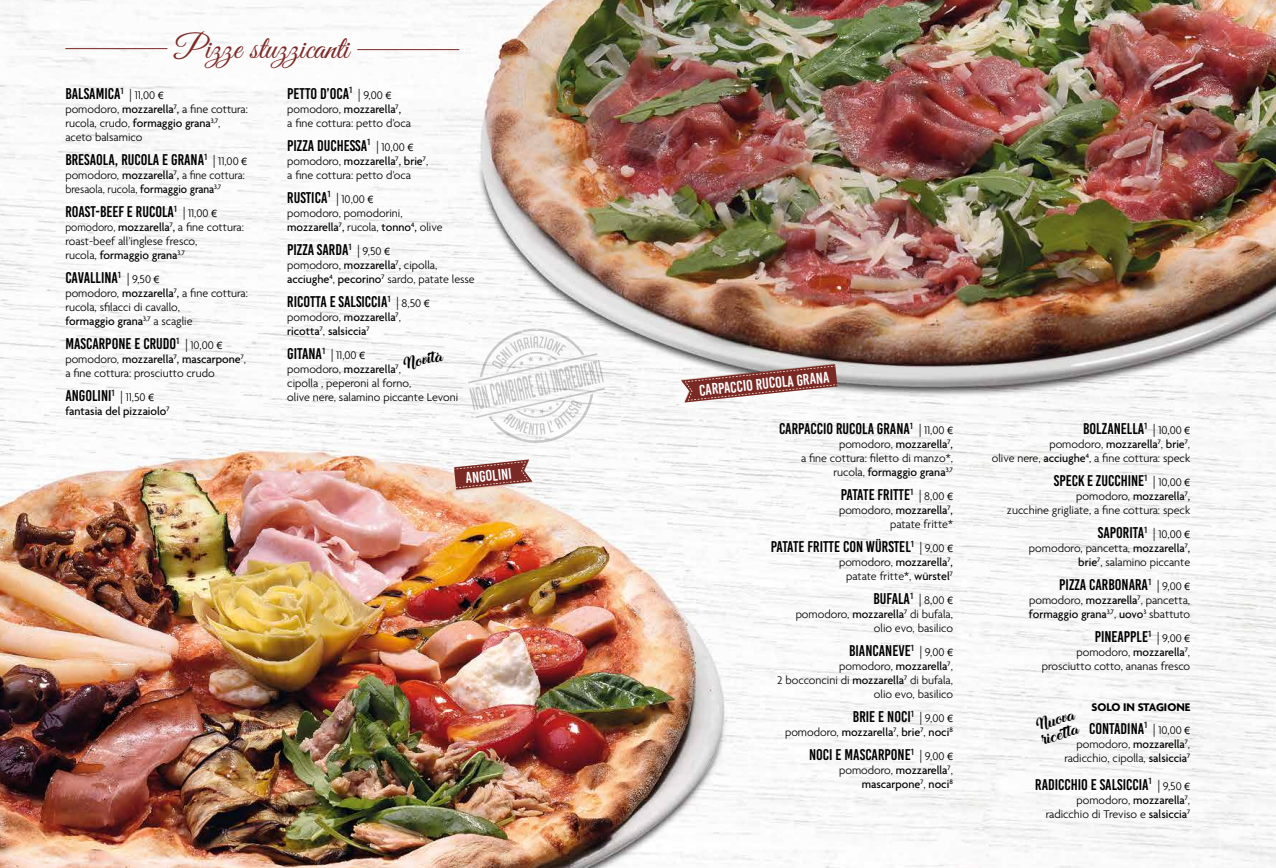
<style>
.page{position:relative;width:1276px;height:868px;background:#fff}
.page>*{position:absolute;margin:0;border:0;box-sizing:border-box;transform-origin:0 0}
.t1{font:33px "Great Vibes";color:#7b2925}
.t2{font:20px/15px "Ladybirds";color:#000}
.t3{font:15.5px "Bebas Kai";color:#000}
.t4{font:15.5px "Bebas Kai";color:#fff}
.t5{font:300 12px/14px "Agenda";color:#000;text-align:right}
.t6{font:500 12px/14px "Agenda";color:#000;text-align:right}
.t7{font:300 12px/14px "Agenda";color:#000;scale:.93 1}
.t8{font:700 12px "Agenda";color:#000}
.s1{font-family:"Helvetica Neue";font-weight:300;font-size:13px}
.s2{font-family:"Agenda";font-weight:300;font-size:12px}
.s3{font-family:"Arial";font-size:10px}
.s4{font-weight:500}
.s5{font-weight:300}
</style>
<div class="page">
<img style="left:0;top:0;width:1276px;height:867px">
<svg style="left:454px;top:459px;width:79px;height:31px"></svg>
<svg style="left:680px;top:363px;width:157px;height:39px"></svg>
<hr style="left:65px;top:48px;width:102px;height:1px;background:#7b2925">
<hr style="left:357px;top:49px;width:102px;height:1px;background:#7b2925">
<svg style="left:468px;top:325px;width:137px;height:118px"></svg>
<h1 class="t1" style="left:175px;top:30px;width:176px">Pizze stuzzicanti</h1>
<p class="t3" style="left:65px;top:85px;width:100px">BALSAMICA<sup>1</sup> <span class="s1">|</span> <span class="s2">11,00</span> <span class="s3">€</span></p>
<p class="t5" style="left:65px;top:103px;width:184px;text-align:left">pomodoro, <span class="s4">mozzarella</span><sup>7</sup><span class="s4">,</span> a fine cottura: rucola, crudo, <span class="s4">formaggio grana</span><sup>3,7</sup>, aceto balsamico</p>
<p class="t3" style="left:65px;top:151px;width:183px">BRESAOLA, RUCOLA E GRANA<sup>1</sup> <span class="s1">|</span> <span class="s2">11,00</span> <span class="s3">€</span></p>
<p class="t5" style="left:65px;top:169px;width:181px;text-align:left">pomodoro, <span class="s4">mozzarella</span><sup>7</sup><span class="s4">,</span> a fine cottura: bresaola, rucola, <span class="s4">formaggio grana</span><sup>3,7</sup></p>
<p class="t3" style="left:65px;top:203px;width:153px">ROAST-BEEF E RUCOLA<sup>1</sup> <span class="s1">|</span> <span class="s2">11,00</span> <span class="s3">€</span></p>
<p class="t7" style="left:65px;top:221px;width:193px">pomodoro, <span class="s4">mozzarella</span><sup>7</sup><span class="s4">,</span> a fine cottura: roast-beef all’inglese fresco,<br>rucola, <span class="s4">formaggio grana</span><sup>3,7</sup></p>
<p class="t3" style="left:65px;top:269px;width:96px">CAVALLINA<sup>1</sup> <span class="s1">|</span> <span class="s2">9,50</span> <span class="s3">€</span></p>
<p class="t5" style="left:65px;top:287px;width:184px;text-align:left">pomodoro, <span class="s4">mozzarella</span><sup>7</sup><span class="s4">,</span> a fine cottura: rucola, sfilacci di cavallo,<br><span class="s4">formaggio grana</span><sup>3,7</sup> a scaglie</p>
<p class="t3" style="left:65px;top:335px;width:158px">MASCARPONE E CRUDO<sup>1</sup> <span class="s1">|</span> <span class="s2">10,00</span> <span class="s3">€</span></p>
<p class="t5" style="left:65px;top:353px;width:182px;text-align:left">pomodoro, <span class="s4">mozzarella</span><sup>7</sup><span class="s4">, mascarpone</span><sup>7</sup>, a fine cottura: prosciutto crudo</p>
<p class="t3" style="left:65px;top:387px;width:90px">ANGOLINI<sup>1</sup> <span class="s1">|</span> <span class="s2">11,50</span> <span class="s3">€</span></p>
<p class="t6" style="left:65px;top:405px;width:106px">fantasia del pizzaiolo<sup>7</sup></p>
<p class="t3" style="left:287px;top:85px;width:106px">PETTO D’OCA<sup>1</sup> <span class="s1">|</span> <span class="s2">9,00</span> <span class="s3">€</span></p>
<p class="t5" style="left:287px;top:102px;width:125px;text-align:left">pomodoro, <span class="s4">mozzarella</span><sup>7</sup><span class="s4">,<br></span>a fine cottura: petto d’oca</p>
<p class="t3" style="left:287px;top:137px;width:128px">PIZZA DUCHESSA<sup>1</sup> <span class="s1">|</span> <span class="s2">10,00</span> <span class="s3">€</span></p>
<p class="t5" style="left:287px;top:154px;width:142px;text-align:left">pomodoro, <span class="s4">mozzarella</span><sup>7</sup><span class="s4">, brie</span><sup>7</sup>, a fine cottura: petto d’oca</p>
<p class="t3" style="left:287px;top:189px;width:88px">RUSTICA<sup>1</sup> <span class="s1">|</span> <span class="s2">10,00</span> <span class="s3">€</span></p>
<p class="t5" style="left:287px;top:206px;width:157px;text-align:left">pomodoro, pomodorini, <span class="s4">mozzarella</span><sup>7</sup><span class="s4">,</span> rucola, <span class="s4">tonno</span><sup>4</sup><span class="s4">,</span> olive</p>
<p class="t3" style="left:287px;top:241px;width:104px">PIZZA SARDA<sup>1</sup> <span class="s1">|</span> <span class="s2">9,50</span> <span class="s3">€</span></p>
<p class="t5" style="left:287px;top:258px;width:189px;text-align:left">pomodoro, <span class="s4">mozzarella</span><sup>7</sup><span class="s4">,</span> cipolla, <span class="s4">acciughe</span><sup>4</sup>, <span class="s4">pecorino</span><sup>7</sup> sardo, patate lesse</p>
<p class="t3" style="left:287px;top:293px;width:144px">RICOTTA E SALSICCIA<sup>1</sup> <span class="s1">|</span> <span class="s2">8,50</span> <span class="s3">€</span></p>
<p class="t6" style="left:287px;top:310px;width:115px;text-align:left"><span class="s5">pomodoro,</span> mozzarella<sup>7</sup><span class="s5">, </span>ricotta<sup>7</sup><span class="s5">,</span> salsiccia<sup>7</sup></p>
<p class="t3" style="left:287px;top:345px;width:79px">GITANA<sup>1</sup> <span class="s1">|</span> <span class="s2">11,00</span> <span class="s3">€</span></p>
<p class="t5" style="left:287px;top:362px;width:172px;text-align:left">pomodoro, <span class="s4">mozzarella</span><sup>7</sup>,<br>cipolla , peperoni al forno,<br>olive nere, salamino piccante Levoni</p>
<h2 class="t2" style="left:402px;top:357px;width:41px;rotate:-13deg">Novità</h2>
<p class="t4" style="left:465px;top:469px;width:48px;rotate:-6deg">ANGOLINI</p>
<p class="t4" style="left:698px;top:382px;width:132px;rotate:-6deg">CARPACCIO RUCOLA GRANA</p>
<p class="t3" style="left:779px;top:420px;width:175px">CARPACCIO RUCOLA GRANA<sup>1</sup> <span class="s1">|</span> <span class="s2">11,00</span> <span class="s3">€</span></p>
<p class="t5" style="left:801px;top:437px;width:153px">pomodoro, <span class="s4">mozzarella</span><sup>7</sup><span class="s4">,<br></span>a fine cottura: filetto di manzo*, rucola, <span class="s4">formaggio grana</span><sup>3,7</sup></p>
<p class="t3" style="left:840px;top:486px;width:114px">PATATE FRITTE<sup>1</sup> <span class="s1">|</span> <span class="s2">8,00</span> <span class="s3">€</span></p>
<p class="t5" style="left:839px;top:503px;width:115px">pomodoro, <span class="s4">mozzarella</span><sup>7</sup><span class="s4">, </span>patate fritte*</p>
<p class="t3" style="left:770px;top:538px;width:184px">PATATE FRITTE CON WÜRSTEL<sup>1</sup> <span class="s1">|</span> <span class="s2">9,00</span> <span class="s3">€</span></p>
<p class="t5" style="left:839px;top:555px;width:115px;text-align:center">pomodoro, <span class="s4">mozzarella</span><sup>7</sup><span class="s4">, </span>patate fritte*, <span class="s4">würstel</span><sup>7</sup></p>
<p class="t3" style="left:873px;top:590px;width:81px">BUFALA<sup>1</sup> <span class="s1">|</span> <span class="s2">8,00</span> <span class="s3">€</span></p>
<p class="t5" style="left:795px;top:607px;width:159px">pomodoro, <span class="s4">mozzarella</span><sup>7</sup> di bufala, olio evo, basilico</p>
<p class="t3" style="left:849px;top:642px;width:105px">BIANCANEVE<sup>1</sup> <span class="s1">|</span> <span class="s2">9,00</span> <span class="s3">€</span></p>
<p class="t5" style="left:777px;top:659px;width:177px">pomodoro, <span class="s4">mozzarella</span><sup>7</sup>,<br>2 bocconcini di <span class="s4">mozzarella</span><sup>7</sup> di bufala, olio evo, basilico</p>
<p class="t3" style="left:853px;top:708px;width:101px">BRIE E NOCI<sup>1</sup> <span class="s1">|</span> <span class="s2">9,00</span> <span class="s3">€</span></p>
<p class="t6" style="left:785px;top:725px;width:169px"><span class="s5">pomodoro,</span> mozzarella<sup>7</sup><span class="s5">,</span> brie<sup>7</sup><span class="s5">,</span> noci<sup>8</sup></p>
<p class="t3" style="left:809px;top:746px;width:145px">NOCI E MASCARPONE<sup>1</sup> <span class="s1">|</span> <span class="s2">9,00</span> <span class="s3">€</span></p>
<p class="t6" style="left:839px;top:763px;width:115px"><span class="s5">pomodoro,</span> mozzarella<sup>7</sup><span class="s5">, </span>mascarpone<sup>7</sup><span class="s5">,</span> noci<sup>8</sup></p>
<p class="t3" style="left:1083px;top:420px;width:109px">BOLZANELLA<sup>1</sup> <span class="s1">|</span> <span class="s2">10,00</span> <span class="s3">€</span></p>
<p class="t5" style="left:991px;top:437px;width:200px">pomodoro, <span class="s4">mozzarella</span><sup>7</sup>, <span class="s4">brie</span><sup>7</sup>,<br>olive nere, <span class="s4">acciughe</span><sup>4</sup>, a fine cottura: speck</p>
<p class="t3" style="left:1054px;top:472px;width:138px">SPECK E ZUCCHINE<sup>1</sup> <span class="s1">|</span> <span class="s2">10,00</span> <span class="s3">€</span></p>
<p class="t5" style="left:1007px;top:489px;width:185px">pomodoro, <span class="s4">mozzarella</span><sup>7</sup><span class="s4">,<br></span>zucchine grigliate, a fine cottura: speck</p>
<p class="t3" style="left:1098px;top:524px;width:94px">SAPORITA<sup>1</sup> <span class="s1">|</span> <span class="s2">10,00</span> <span class="s3">€</span></p>
<p class="t5" style="left:1029px;top:541px;width:163px">pomodoro, pancetta, <span class="s4">mozzarella</span><sup>7</sup><span class="s4">, brie</span><sup>7</sup>, salamino piccante</p>
<p class="t3" style="left:1059px;top:576px;width:132px">PIZZA CARBONARA<sup>1</sup> <span class="s1">|</span> <span class="s2">9,00</span> <span class="s3">€</span></p>
<p class="t5" style="left:1029px;top:593px;width:163px;text-align:left">pomodoro, <span class="s4">mozzarella</span><sup>7</sup>, pancetta, <span class="s4">formaggio grana</span><sup>3,7</sup>, <span class="s4">uovo</span><sup>3</sup> sbattuto</p>
<p class="t3" style="left:1094px;top:628px;width:97px">PINEAPPLE<sup>1</sup> <span class="s1">|</span> <span class="s2">9,00</span> <span class="s3">€</span></p>
<p class="t5" style="left:1042px;top:645px;width:150px">pomodoro, <span class="s4">mozzarella</span><sup>7</sup>, prosciutto cotto, ananas fresco</p>
<p class="t8" style="left:1091px;top:700px;width:100px">SOLO IN STAGIONE</p>
<h2 class="t2" style="left:1034px;top:719px;width:41px;rotate:-18deg">Nuova ricetta</h2>
<p class="t3" style="left:1089px;top:719px;width:103px">CONTADINA<sup>1</sup> <span class="s1">|</span> <span class="s2">10,00</span> <span class="s3">€</span></p>
<p class="t5" style="left:1064px;top:737px;width:127px">pomodoro, <span class="s4">mozzarella</span><sup>7</sup>, radicchio, cipolla, <span class="s4">salsiccia</span><sup>7</sup></p>
<p class="t3" style="left:1035px;top:775px;width:156px">RADICCHIO E SALSICCIA<sup>1</sup> <span class="s1">|</span> <span class="s2">9,50</span> <span class="s3">€</span></p>
<p class="t5" style="left:1046px;top:793px;width:146px">pomodoro, <span class="s4">mozzarella</span><sup>7</sup>, radicchio di Treviso e <span class="s4">salsiccia</span><sup>7</sup></p>
</div>
